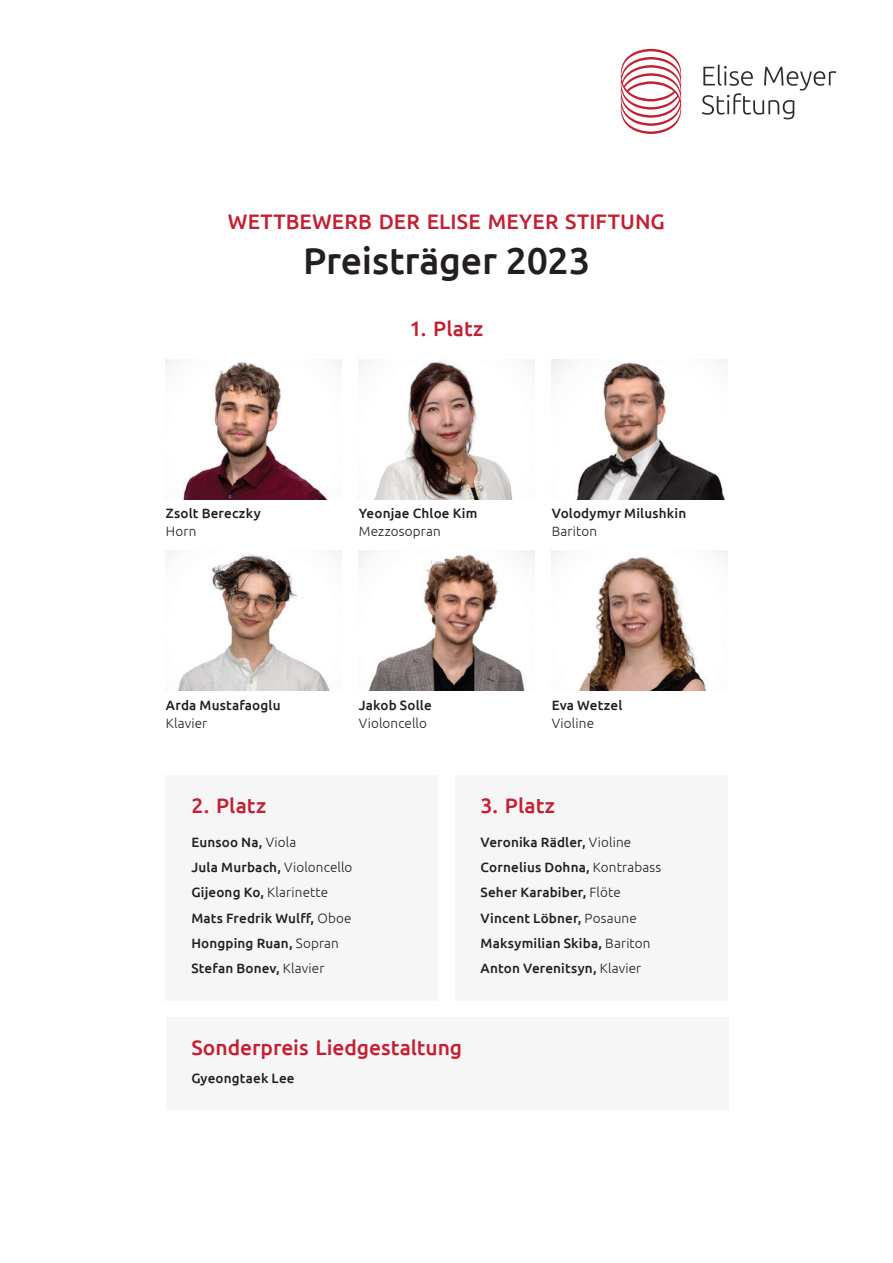
<style>
.page{position:relative;width:893px;height:1263px;background:#fff}
.page>*{position:absolute;margin:0;border:0;box-sizing:border-box;transform-origin:0 0}
.t1{font:500 37.5px "Ubuntu";letter-spacing:-.01em;color:#231f20}
.t2{font:500 21px "Ubuntu";letter-spacing:.005em;color:#c41f32}
.t3{font:500 13.5px/25.2px "Ubuntu";letter-spacing:.01em;color:#231f20}
.t4{font:300 13.5px "Ubuntu";letter-spacing:.01em;color:#231f20}
.s1{font-weight:300}
</style>
<div class="page">
<svg style="left:702px;top:64px;width:134px;height:55px"></svg>
<svg style="left:621px;top:49px;width:60px;height:85px"></svg>
<img style="left:359px;top:551px;width:175px;height:140px">
<img style="left:552px;top:551px;width:175px;height:140px">
<img style="left:166px;top:551px;width:175px;height:140px">
<img style="left:359px;top:359px;width:175px;height:140px">
<img style="left:166px;top:359px;width:175px;height:140px">
<img style="left:552px;top:359px;width:175px;height:140px">
<div style="left:166px;top:775px;width:272px;height:226px;background:#f6f6f6"></div>
<div style="left:455px;top:775px;width:272px;height:226px;background:#f6f6f6"></div>
<div style="left:166px;top:1017px;width:563px;height:93px;background:#f6f6f6"></div>
<h2 class="t2" style="left:228px;top:208px;width:438px">WETTBEWERB DER ELISE MEYER STIFTUNG</h2>
<h1 class="t1" style="left:303px;top:237px;width:288px">Preisträger 2023</h1>
<p class="t3" style="left:166px;top:500px;width:96px">Zsolt Bereczky</p>
<p class="t4" style="left:166px;top:523px;width:32px">Horn</p>
<p class="t3" style="left:166px;top:692px;width:116px">Arda Mustafaoglu</p>
<p class="t4" style="left:166px;top:715px;width:43px">Klavier</p>
<h2 class="t2" style="left:410px;top:316px;width:75px">1. Platz</h2>
<p class="t3" style="left:359px;top:500px;width:120px">Yeonjae Chloe Kim</p>
<p class="t4" style="left:359px;top:523px;width:83px">Mezzosopran</p>
<p class="t3" style="left:359px;top:692px;width:75px">Jakob Solle</p>
<p class="t4" style="left:359px;top:715px;width:70px">Violoncello</p>
<p class="t3" style="left:552px;top:500px;width:136px">Volodymyr Milushkin</p>
<p class="t4" style="left:552px;top:523px;width:47px">Bariton</p>
<p class="t3" style="left:552px;top:692px;width:72px">Eva Wetzel</p>
<p class="t4" style="left:552px;top:715px;width:44px">Violine</p>
<h2 class="t2" style="left:191px;top:792px;width:76px">2. Platz</h2>
<p class="t3" style="left:191px;top:829px;width:162px">Eunsoo Na, <span class="s1">Viola<br></span>Jula Murbach, <span class="s1">Violoncello<br></span>Gijeong Ko, <span class="s1">Klarinette<br></span>Mats Fredrik Wulff, <span class="s1">Oboe<br></span>Hongping Ruan, <span class="s1">Sopran<br></span>Stefan Bonev, <span class="s1">Klavier</span></p>
<h2 class="t2" style="left:480px;top:792px;width:76px">3. Platz</h2>
<p class="t3" style="left:480px;top:829px;width:182px">Veronika Rädler, <span class="s1">Violine<br></span>Cornelius Dohna, <span class="s1">Kontrabass<br></span>Seher Karabiber, <span class="s1">Flöte<br></span>Vincent Löbner, <span class="s1">Posaune<br></span>Maksymilian Skiba, <span class="s1">Bariton<br></span>Anton Verenitsyn, <span class="s1">Klavier</span></p>
<h2 class="t2" style="left:191px;top:1034px;width:272px">Sonderpreis Liedgestaltung</h2>
<p class="t3" style="left:191px;top:1065px;width:105px">Gyeongtaek Lee</p>
</div>
